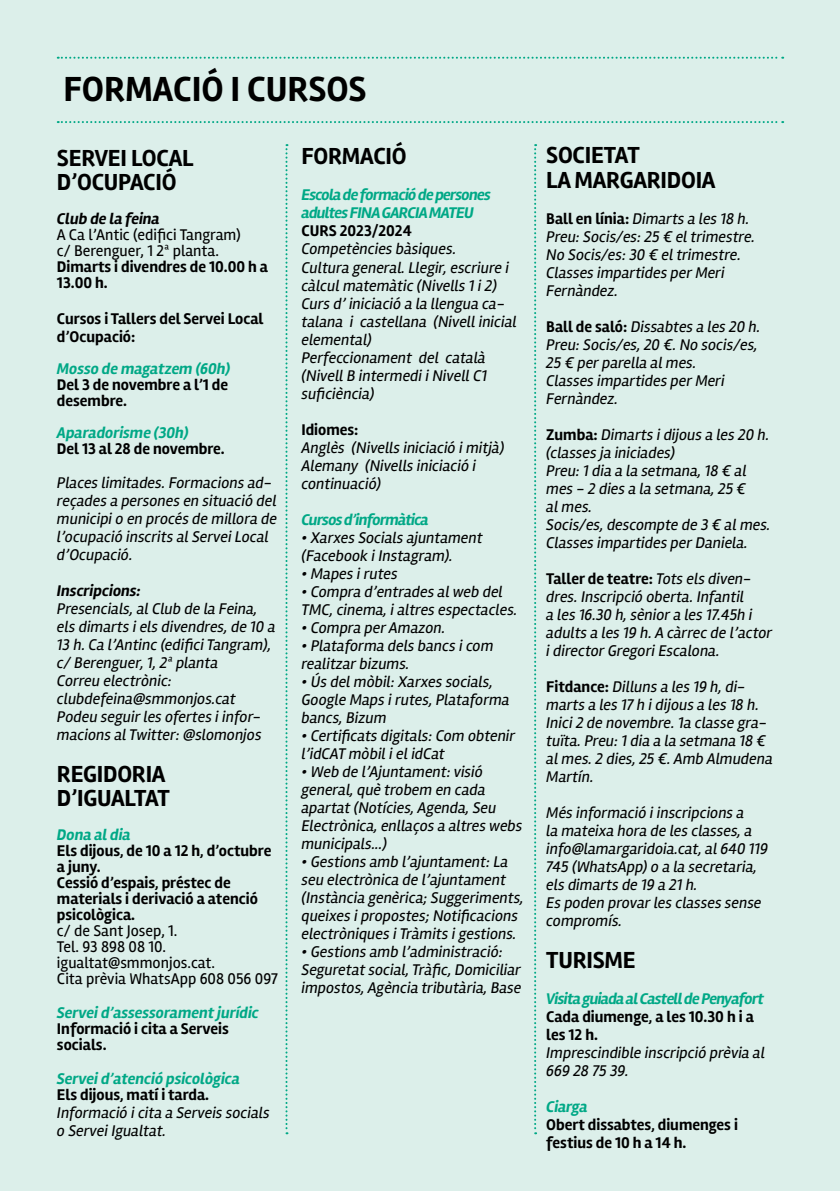
<style>
.page{position:relative;width:840px;height:1191px;background:#fff}
.page>*{position:absolute;margin:0;border:0;box-sizing:border-box;transform-origin:0 0}
.t1{font:700 36px "Rambla";color:#000}
.t2{font:700 24px/24px "Rambla";letter-spacing:-.01em;color:#000}
.t3{font:italic 16px/18px "Rambla";color:#000}
.t4{font:700 16px/16px "Rambla";color:#000}
.t5{font:16px/16px "Rambla";color:#000}
.t6{font:italic 700 16px "Rambla";letter-spacing:-.015em;color:#00a886}
.t7{font:italic 700 16px/18px "Rambla";letter-spacing:-.04em;color:#00a886}
.t8{font:italic 700 16px "Rambla";color:#000}
.s1{font-weight:700;font-style:normal}
</style>
<div class="page">
<hr style="left:839px;top:0;width:1px;height:1191px;background:#dcefea">
<div style="left:0;top:0;width:839px;height:1191px;background:#dcefea"></div>
<svg style="left:58px;top:57px;width:724px;height:2px"></svg>
<svg style="left:58px;top:121px;width:724px;height:2px"></svg>
<svg style="left:534px;top:144px;width:2px;height:990px"></svg>
<svg style="left:285px;top:144px;width:2px;height:990px"></svg>
<h1 class="t1" style="left:63px;top:68px;width:304px">FORMACIÓ I CURSOS</h1>
<h2 class="t2" style="left:57px;top:146px;width:138px">SERVEI LOCAL<br>D’OCUPACIÓ</h2>
<p class="t8" style="left:57px;top:209px;width:104px">Club de la feina</p>
<p class="t5" style="left:57px;top:226px;width:185px">A Ca l’Antic (edifici Tangram) c/ Berenguer, 1 2ª planta.</p>
<p class="t4" style="left:57px;top:259px;width:212px">Dimarts i divendres de 10.00 h a<br>13.00 h.</p>
<p class="t4" style="left:57px;top:310px;width:208px;line-height:18px">Cursos i Tallers del Servei Local d’Ocupació:</p>
<p class="t6" style="left:57px;top:359px;width:175px">Mosso de magatzem (60h)</p>
<p class="t4" style="left:57px;top:377px;width:173px">Del 3 de novembre a l’1 de desembre.</p>
<p class="t6" style="left:57px;top:423px;width:133px">Aparadorisme (30h)</p>
<p class="t4" style="left:57px;top:441px;width:169px">Del 13 al 28 de novembre.</p>
<p class="t3" style="left:57px;top:473px;width:221px">Places limitades. Formacions ad&shy;reçades a persones en situació del municipi o en procés de millora de l’ocupació inscrits al Servei Local d’Ocupació.</p>
<p class="t8" style="left:57px;top:581px;width:85px">Inscripcions:</p>
<p class="t3" style="left:57px;top:599px;width:220px">Presencials, al Club de la Feina, els dimarts i els divendres, de 10 a<br>13 h. Ca l’Antinc (edifici Tangram), c/ Berenguer, 1, 2ª planta<br>Correu electrònic: clubdefeina@smmonjos.cat<br>Podeu seguir les ofertes i infor&shy;macions al Twitter: @slomonjos</p>
<h2 class="t2" style="left:57px;top:762px;width:114px">REGIDORIA<br>D’IGUALTAT</h2>
<p class="t6" style="left:57px;top:825px;width:75px">Dona al dia</p>
<p class="t4" style="left:57px;top:843px;width:216px">Els dijous, de 10 a 12 h, d’octubre a juny.<br>Cessió d’espais, préstec de materials i derivació a atenció psicològica.</p>
<p class="t5" style="left:57px;top:922px;width:222px">c/ de Sant Josep, 1.<br>Tel. 93 898 08 10. igualtat@smmonjos.cat.<br>Cita prèvia WhatsApp 608 056 097</p>
<p class="t6" style="left:57px;top:1003px;width:203px">Servei d’assessorament jurídic</p>
<p class="t4" style="left:57px;top:1021px;width:173px">Informació i cita a Serveis socials.</p>
<p class="t6" style="left:57px;top:1069px;width:184px">Servei d’atenció psicològica</p>
<p class="t4" style="left:57px;top:1087px;width:153px">Els dijous, matí i tarda.</p>
<p class="t3" style="left:57px;top:1103px;width:214px">Informació i cita a Serveis socials o Servei Igualtat.</p>
<h2 class="t2" style="left:301px;top:145px;width:107px">FORMACIÓ</h2>
<p class="t7" style="left:301px;top:186px;width:191px">Escola de formació de persones adultes FINA GARCIA MATEU</p>
<p class="t4" style="left:301px;top:223px;width:112px">CURS 2023/2024</p>
<p class="t3" style="left:301px;top:240px;width:216px">Competències bàsiques.<br>Cultura general. Llegir, escriure i càlcul matemàtic (Nivells 1 i 2)<br>Curs d’ iniciació a la llengua ca&shy;talana i castellana (Nivell inicial elemental)<br>Perfeccionament del català (Nivell B intermedi i Nivell C1 suficiència)</p>
<p class="t4" style="left:301px;top:421px;width:58px">Idiomes:</p>
<p class="t3" style="left:301px;top:438px;width:204px">Anglès (Nivells iniciació i mitjà)<br>Alemany (Nivells iniciació i continuació)</p>
<p class="t7" style="left:301px;top:510px;width:129px">Cursos d’informàtica</p>
<p class="t3" style="left:301px;top:528px;width:182px">• Xarxes Socials ajuntament (Facebook i Instagram).</p>
<p class="t3" style="left:301px;top:564px;width:98px">• Mapes i rutes</p>
<p class="t3" style="left:301px;top:582px;width:217px">• Compra d’entrades al web del<br>TMC, cinema, i altres espectacles.</p>
<p class="t3" style="left:301px;top:618px;width:145px">• Compra per Amazon.</p>
<p class="t3" style="left:301px;top:636px;width:193px">• Plataforma dels bancs i com realitzar bizums.</p>
<p class="t3" style="left:301px;top:672px;width:209px">• Ús del mòbil: Xarxes socials,<br>Google Maps i rutes, Plataforma bancs, Bizum</p>
<p class="t3" style="left:301px;top:726px;width:215px">• Certificats digitals: Com obtenir l’idCAT mòbil i el idCat</p>
<p class="t3" style="left:301px;top:762px;width:222px">• Web de l’Ajuntament: visió general, què trobem en cada apartat (Notícies, Agenda, Seu<br>Electrònica, enllaços a altres webs municipals...)</p>
<p class="t3" style="left:301px;top:852px;width:223px">• Gestions amb l’ajuntament: La seu electrònica de l’ajuntament (Instància genèrica; Suggeriments, queixes i propostes; Notificacions electròniques i Tràmits i gestions.</p>
<p class="t3" style="left:301px;top:942px;width:221px">• Gestions amb l’administració:<br>Seguretat social, Tràfic, Domiciliar impostos, Agència tributària, Base</p>
<h2 class="t2" style="left:546px;top:144px;width:171px">SOCIETAT<br>LA MARGARIDOIA</h2>
<p class="t3" style="left:546px;top:209px;width:210px"><span class="s1">Ball en línia:</span> Dimarts a les 18 h.<br>Preu: Socis/es: 25 € el trimestre.<br>No Socis/es: 30 € el trimestre.<br>Classes impartides per Meri<br>Fernàndez.</p>
<p class="t3" style="left:546px;top:317px;width:215px"><span class="s1">Ball de saló:</span> Dissabtes a les 20 h.<br>Preu: Socis/es, 20 €. No socis/es,<br>25 € per parella al mes.<br>Classes impartides per Meri<br>Fernàndez.</p>
<p class="t3" style="left:546px;top:425px;width:225px"><span class="s1">Zumba:</span> Dimarts i dijous a les 20 h. (classes ja iniciades)<br>Preu: 1 dia a la setmana, 18 € al mes - 2 dies a la setmana, 25 €<br>al mes.<br>Socis/es, descompte de 3 € al mes.<br>Classes impartides per Daniela.</p>
<p class="t3" style="left:546px;top:569px;width:227px"><span class="s1">Taller de teatre:</span> Tots els diven&shy;dres. Inscripció oberta. Infantil<br>a les 16.30 h, sènior a les 17.45h i adults a les 19 h. A càrrec de l’actor i director Gregori Escalona.</p>
<p class="t3" style="left:546px;top:677px;width:228px"><span class="s1">Fitdance:</span> Dilluns a les 19 h, di&shy;marts a les 17 h i dijous a les 18 h.<br>Inici 2 de novembre. 1a classe gra&shy;tuïta. Preu: 1 dia a la setmana 18 € al mes. 2 dies, 25 €. Amb Almudena<br>Martín.</p>
<p class="t3" style="left:546px;top:803px;width:223px">Més informació i inscripcions a<br>la mateixa hora de les classes, a info@lamargaridoia.cat, al 640 119<br>745 (WhatsApp) o a la secretaria, els dimarts de 19 a 21 h.<br>Es poden provar les classes sense compromís.</p>
<h2 class="t2" style="left:546px;top:948px;width:91px">TURISME</h2>
<p class="t7" style="left:546px;top:989px;width:219px">Visita guiada al Castell de Penyafort</p>
<p class="t4" style="left:546px;top:1007px;width:209px;line-height:18px">Cada diumenge, a les 10.30 h i a les 12 h.</p>
<p class="t3" style="left:546px;top:1043px;width:220px">Imprescindible inscripció prèvia al<br>669 28 75 39.</p>
<p class="t6" style="left:546px;top:1097px;width:43px">Ciarga</p>
<p class="t4" style="left:546px;top:1115px;width:193px;line-height:18px">Obert dissabtes, diumenges i festius de 10 h a 14 h.</p>
</div>
